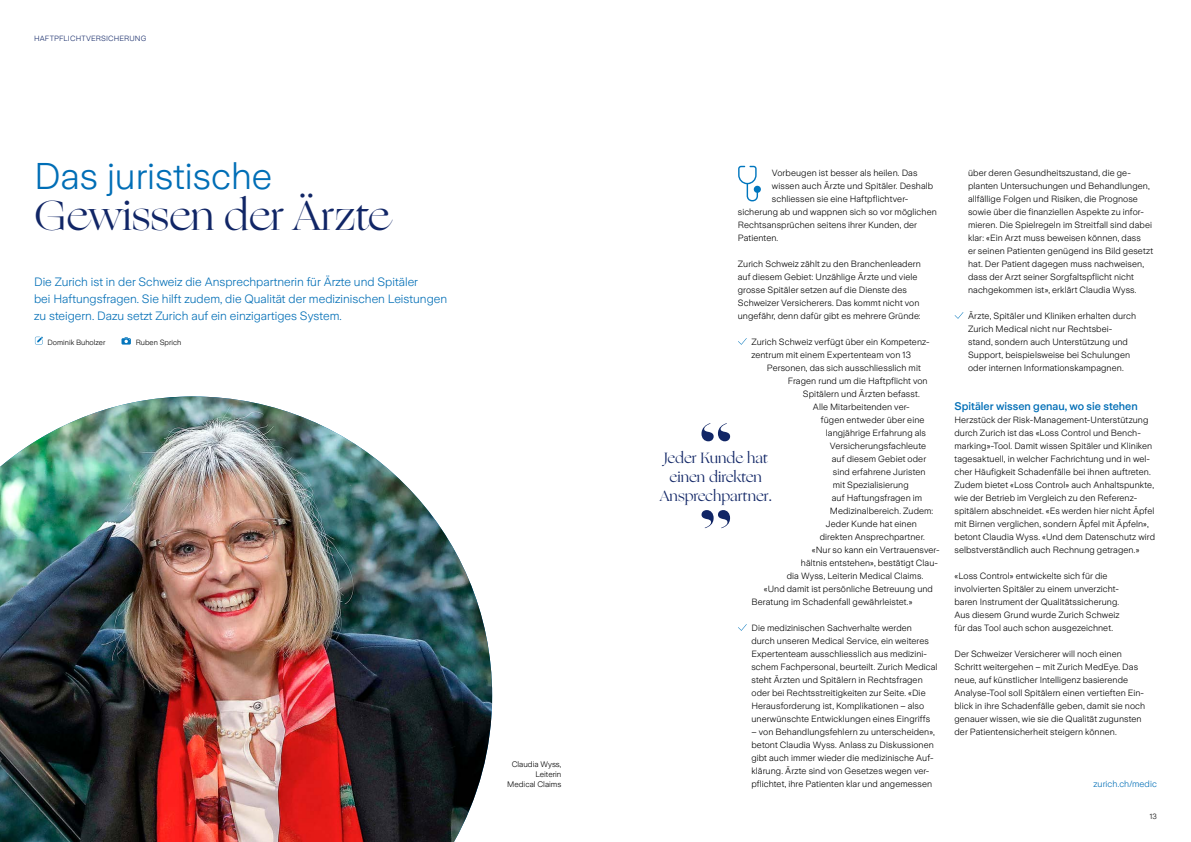
<style>
.page{position:relative;width:1191px;height:842px;background:#fff}
.page>*{position:absolute;margin:0;border:0;box-sizing:border-box;transform-origin:0 0}
.t1{font:42px "Ogg";color:#112666}
.t2{font:300 37px "Zurich Sans";color:#006eb6}
.t3{font:15px/19px "Ogg";color:#112666;text-align:center}
.t4{font:300 12px/17px "Zurich Sans";color:#006eb6}
.t5{font:500 11px "Zurich Sans";color:#006eb6}
.t6{font:300 9px/13px "Zurich Sans";letter-spacing:.01em;color:#000}
.t7{font:300 9px "Zurich Sans";letter-spacing:.01em;color:#006eb6}
.t8{font:300 8px/10px "Zurich Sans";color:#000;text-align:right}
.t9{font:300 7.5px "Zurich Sans";color:#000}
.t10{font:300 7.5px "Zurich Sans";letter-spacing:.02em;color:#112666}
</style>
<div class="page">
<svg style="left:738px;top:338px;width:8px;height:7px"></svg>
<svg style="left:738px;top:624px;width:8px;height:7px"></svg>
<svg style="left:954px;top:312px;width:9px;height:7px"></svg>
<img style="left:0;top:396px;width:492px;height:446px">
<svg style="left:35px;top:337px;width:8px;height:8px"></svg>
<svg style="left:121px;top:337px;width:10px;height:8px"></svg>
<svg style="left:738px;top:166px;width:23px;height:35px"></svg>
<svg style="left:701px;top:423px;width:29px;height:18px"></svg>
<svg style="left:701px;top:510px;width:29px;height:18px"></svg>
<p class="t10" style="left:34px;top:34px;width:114px">HAFTPFLICHTVERSICHERUNG</p>
<h2 class="t2" style="left:34px;top:156px;width:240px">Das juristische</h2>
<h1 class="t1" style="left:34px;top:188px;width:357px">Gewissen der Ärzte</h1>
<h3 class="t4" style="left:34px;top:274px;width:415px">Die Zurich ist in der Schweiz die Ansprechpartnerin für Ärzte und Spitäler<br>bei Haftungsfragen. Sie hilft zudem, die Qualität der medizinischen Leistungen zu steigern. Dazu setzt Zurich auf ein einzigartiges System.</h3>
<p class="t9" style="left:47px;top:338px;width:59px">Dominik Buholzer</p>
<p class="t9" style="left:136px;top:338px;width:47px">Ruben Sprich</p>
<p class="t8" style="left:507px;top:760px;width:56px">Claudia Wyss,<br>Leiterin<br>Medical Claims</p>
<p class="t6" style="left:772px;top:166px;width:147px">Vorbeugen ist besser als heilen. Das</p>
<p class="t6" style="left:772px;top:179px;width:163px">wissen auch Ärzte und Spitäler. Deshalb</p>
<p class="t6" style="left:772px;top:192px;width:138px">schliessen sie eine Haftpflichtver-</p>
<p class="t6" style="left:738px;top:205px;width:200px">sicherung ab und wappnen sich so vor möglichen</p>
<p class="t6" style="left:738px;top:218px;width:181px">Rechtsansprüchen seitens ihrer Kunden, der</p>
<p class="t6" style="left:738px;top:231px;width:42px">Patienten.</p>
<p class="t6" style="left:738px;top:257px;width:184px">Zurich Schweiz zählt zu den Branchenleadern auf diesem Gebiet: Unzählige Ärzte und viele grosse Spitäler setzen auf die Dienste des Schweizer Versicherers. Das kommt nicht von ungefähr, denn dafür gibt es mehrere Gründe:</p>
<p class="t6" style="left:751px;top:335px;width:180px">Zurich Schweiz verfügt über ein Kompetenz&shy;zentrum mit einem Expertenteam von 13</p>
<p class="t6" style="left:767px;top:361px;width:155px">Personen, das sich ausschliesslich mit</p>
<p class="t6" style="left:788px;top:374px;width:141px">Fragen rund um die Haftpflicht von</p>
<p class="t6" style="left:803px;top:387px;width:118px">Spitälern und Ärzten befasst.</p>
<p class="t6" style="left:813px;top:400px;width:98px">Alle Mitarbeitenden ver-</p>
<p class="t6" style="left:821px;top:413px;width:105px">fügen entweder über eine</p>
<p class="t6" style="left:826px;top:426px;width:102px">langjährige Erfahrung als</p>
<p class="t6" style="left:830px;top:439px;width:98px">Versicherungsfachleute</p>
<p class="t6" style="left:832px;top:452px;width:96px">auf diesem Gebiet oder</p>
<p class="t6" style="left:833px;top:465px;width:94px">sind erfahrene Juristen</p>
<p class="t6" style="left:833px;top:478px;width:77px">mit Spezialisierung</p>
<p class="t6" style="left:832px;top:491px;width:92px">auf Haftungsfragen im</p>
<p class="t6" style="left:830px;top:504px;width:105px">Medizinalbereich. Zudem:</p>
<p class="t6" style="left:826px;top:517px;width:93px">Jeder Kunde hat einen</p>
<p class="t6" style="left:820px;top:530px;width:107px">direkten Ansprechpartner.</p>
<p class="t6" style="left:812px;top:543px;width:129px">«Nur so kann ein Vertrauensver-</p>
<p class="t6" style="left:801px;top:556px;width:139px">hältnis entstehen», bestätigt Clau-</p>
<p class="t6" style="left:787px;top:569px;width:138px">dia Wyss, Leiterin Medical Claims.</p>
<p class="t6" style="left:764px;top:582px;width:171px">«Und damit ist persönliche Betreuung und</p>
<p class="t6" style="left:751px;top:595px;width:163px">Beratung im Schadenfall gewährleistet.»</p>
<p class="t6" style="left:751px;top:621px;width:188px">Die medizinischen Sachverhalte werden durch unseren Medical Service, ein weiteres Expertenteam ausschliesslich aus medizini&shy;schem Fachpersonal, beurteilt. Zurich Medical steht Ärzten und Spitälern in Rechtsfragen oder bei Rechtsstreitigkeiten zur Seite. «Die Herausforderung ist, Komplikationen – also unerwünschte Entwicklungen eines Eingriffs</p>
<p class="t6" style="left:751px;top:725px;width:185px">– von Behandlungsfehlern zu unterscheiden», betont Claudia Wyss. Anlass zu Diskussionen gibt auch immer wieder die medizinische Auf&shy;klärung. Ärzte sind von Gesetzes wegen ver&shy;pflichtet, ihre Patienten klar und angemessen</p>
<h3 class="t3" style="left:659px;top:449px;width:114px">Jeder Kunde hat einen direkten<br>Ansprechpartner.</h3>
<p class="t6" style="left:968px;top:166px;width:187px">über deren Gesundheitszustand, die ge&shy;planten Untersuchungen und Behandlungen, allfällige Folgen und Risiken, die Prognose sowie über die finanziellen Aspekte zu infor&shy;mieren. Die Spielregeln im Streitfall sind dabei klar: «Ein Arzt muss beweisen können, dass<br>er seinen Patienten genügend ins Bild gesetzt hat. Der Patient dagegen muss nachweisen, dass der Arzt seiner Sorgfaltspflicht nicht nachgekommen ist», erklärt Claudia Wyss.</p>
<p class="t6" style="left:968px;top:309px;width:170px">Ärzte, Spitäler und Kliniken erhalten durch Zurich Medical nicht nur Rechtsbei&shy;stand, sondern auch Unterstützung und Support, beispielsweise bei Schulungen oder internen Informationskampagnen.</p>
<p class="t5" style="left:954px;top:400px;width:185px">Spitäler wissen genau, wo sie stehen</p>
<p class="t6" style="left:954px;top:413px;width:202px">Herzstück der Risk-Management-Unterstützung durch Zurich ist das «Loss Control und Bench&shy;marking»-Tool. Damit wissen Spitäler und Kliniken tagesaktuell, in welcher Fachrichtung und in wel&shy;cher Häufigkeit Schadenfälle bei ihnen auftreten.<br>Zudem bietet «Loss Control» auch Anhaltspunkte, wie der Betrieb im Vergleich zu den Referenz&shy;spitälern abschneidet. «Es werden hier nicht Äpfel mit Birnen verglichen, sondern Äpfel mit Äpfeln», betont Claudia Wyss. «Und dem Datenschutz wird selbstverständlich auch Rechnung getragen.»</p>
<p class="t6" style="left:954px;top:569px;width:166px">«Loss Control» entwickelte sich für die involvierten Spitäler zu einem unverzicht&shy;baren Instrument der Qualitätssicherung.<br>Aus diesem Grund wurde Zurich Schweiz für das Tool auch schon ausgezeichnet.</p>
<p class="t6" style="left:954px;top:647px;width:192px">Der Schweizer Versicherer will noch einen Schritt weitergehen – mit Zurich MedEye. Das neue, auf künstlicher Intelligenz basierende Analyse-Tool soll Spitälern einen vertieften Ein&shy;blick in ihre Schadenfälle geben, damit sie noch genauer wissen, wie sie die Qualität zugunsten der Patientensicherheit steigern können.</p>
<p class="t7" style="left:1093px;top:779px;width:65px">zurich.ch/medic</p>
<p class="t9" style="left:1149px;top:813px;width:9px">13</p>
</div>
